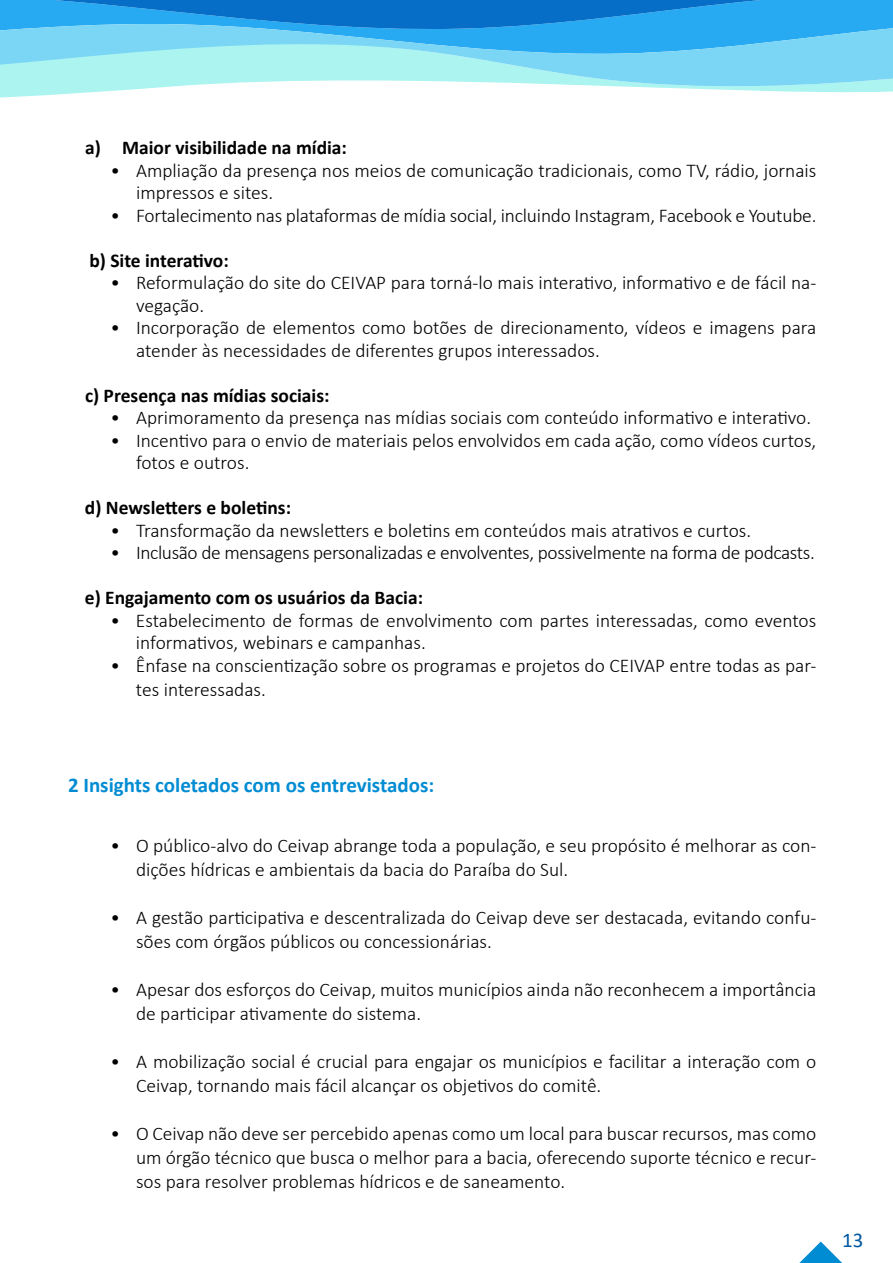
<style>
.page{position:relative;width:893px;height:1263px;background:#fff}
.page>*{position:absolute;margin:0;border:0;box-sizing:border-box;transform-origin:0 0}
.t1{font:700 21px "Calibri";color:#008cd3}
.t2{font:21px "Calibri";color:#0058a2}
.t3{font:300 19.5px/24px "Calibri";color:#000}
.t4{font:700 19.5px "Calibri";color:#000}
.t5{font:300 19.5px "Calibri";letter-spacing:-.02em;color:#000}
</style>
<div class="page">
<svg style="left:799px;top:1241px;width:43px;height:22px"></svg>
<svg style="left:0;top:91px;width:893px;height:7px"></svg>
<svg style="left:0;top:0;width:893px;height:2px;background:#0e7cd1"></svg>
<svg style="left:0;top:2px;width:893px;height:89px;background:#68c5ed"></svg>
<p class="t4" style="left:85px;top:134px;width:263px">a) Maior visibilidade na mídia:</p>
<p class="t3" style="left:136px;top:159px;width:682px;line-height:22.5px;text-indent:-26px">• Ampliação da presença nos meios de comunicação tradicionais, como TV, rádio, jornais impressos e sites.</p>
<p class="t3" style="left:111px;top:203px;width:707px">• Fortalecimento nas plataformas de mídia social, incluindo Instagram, Facebook e Youtube.</p>
<p class="t4" style="left:89px;top:246px;width:141px">b) Site interativo:</p>
<p class="t3" style="left:136px;top:271px;width:682px;line-height:22.5px;text-indent:-26px">• Reformulação do site do CEIVAP para torná-lo mais interativo, informativo e de fácil na&shy;vegação.</p>
<p class="t3" style="left:136px;top:316px;width:682px;line-height:22.5px;text-indent:-26px">• Incorporação de elementos como botões de direcionamento, vídeos e imagens para atender às necessidades de diferentes grupos interessados.</p>
<p class="t4" style="left:85px;top:381px;width:246px">c) Presença nas mídias sociais:</p>
<p class="t3" style="left:111px;top:405px;width:702px">• Aprimoramento da presença nas mídias sociais com conteúdo informativo e interativo.</p>
<p class="t3" style="left:136px;top:429px;width:682px;line-height:22.5px;text-indent:-26px">• Incentivo para o envio de materiais pelos envolvidos em cada ação, como vídeos curtos, fotos e outros.</p>
<p class="t4" style="left:85px;top:494px;width:208px">d) Newsletters e boletins:</p>
<p class="t3" style="left:110px;top:518px;width:642px">• Transformação da newsletters e boletins em conteúdos mais atrativos e curtos.</p>
<p class="t5" style="left:110px;top:541px;width:706px">• Inclusão de mensagens personalizadas e envolventes, possivelmente na forma de podcasts.</p>
<p class="t4" style="left:85px;top:584px;width:340px">e) Engajamento com os usuários da Bacia:</p>
<p class="t3" style="left:136px;top:609px;width:682px;line-height:22.5px;text-indent:-26px">• Estabelecimento de formas de envolvimento com partes interessadas, como eventos informativos, webinars e campanhas.</p>
<p class="t3" style="left:136px;top:653px;width:682px;text-indent:-26px">• Ênfase na conscientização sobre os programas e projetos do CEIVAP entre todas as par&shy;tes interessadas.</p>
<p class="t1" style="left:68px;top:770px;width:368px">2 Insights coletados com os entrevistados:</p>
<p class="t3" style="left:136px;top:833px;width:682px;text-indent:-26px">• O público-alvo do Ceivap abrange toda a população, e seu propósito é melhorar as con&shy;dições hídricas e ambientais da bacia do Paraíba do Sul.</p>
<p class="t3" style="left:136px;top:905px;width:682px;text-indent:-26px">• A gestão participativa e descentralizada do Ceivap deve ser destacada, evitando confu&shy;sões com órgãos públicos ou concessionárias.</p>
<p class="t3" style="left:136px;top:977px;width:682px;text-indent:-26px">• Apesar dos esforços do Ceivap, muitos municípios ainda não reconhecem a importância de participar ativamente do sistema.</p>
<p class="t3" style="left:136px;top:1049px;width:682px;text-indent:-26px">• A mobilização social é crucial para engajar os municípios e facilitar a interação com o<br>Ceivap, tornando mais fácil alcançar os objetivos do comitê.</p>
<p class="t3" style="left:136px;top:1121px;width:682px;text-align:justify;text-indent:-26px">• O Ceivap não deve ser percebido apenas como um local para buscar recursos, mas como um órgão técnico que busca o melhor para a bacia, oferecendo suporte técnico e recur&shy;sos para resolver problemas hídricos e de saneamento.</p>
<p class="t2" style="left:842px;top:1226px;width:23px">13</p>
</div>
